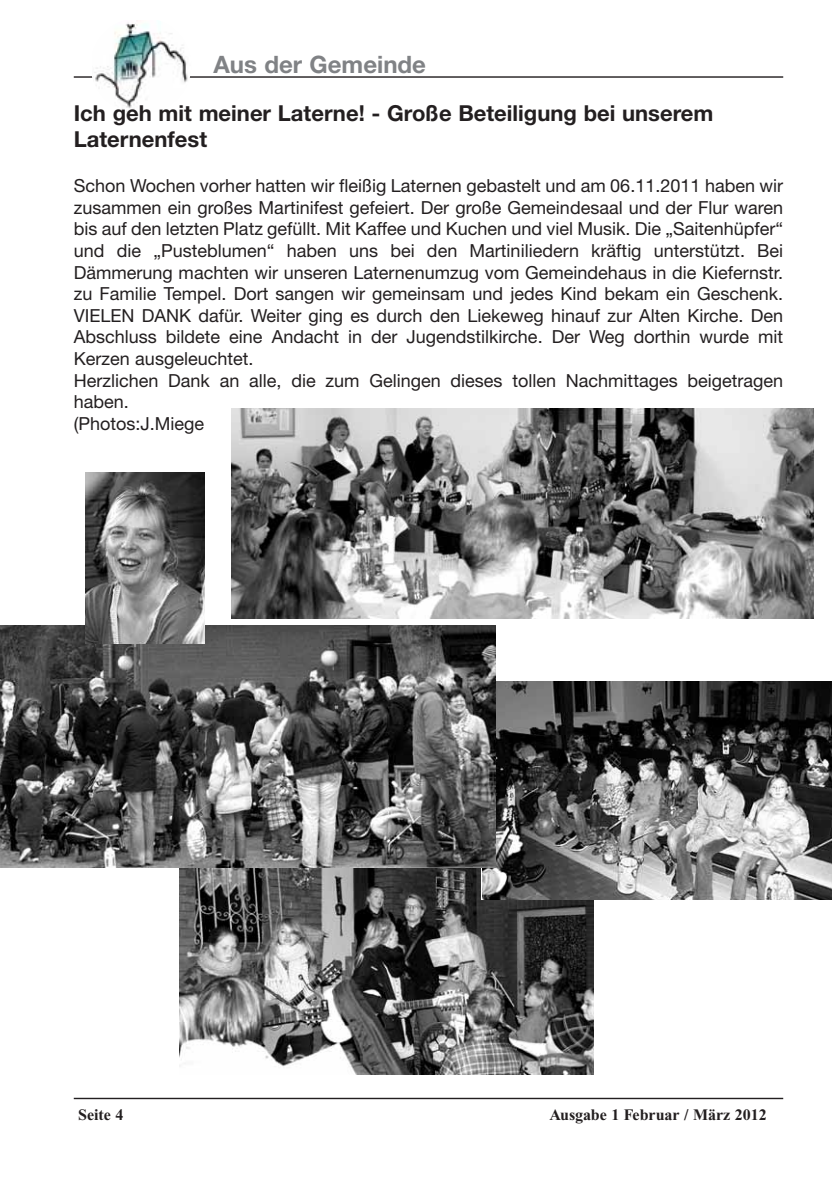
<style>
.page{position:relative;width:840px;height:1191px;background:#fff}
.page>*{position:absolute;margin:0;border:0;box-sizing:border-box;transform-origin:0 0}
.t1{font:700 24px "Helvetica Neue";color:#808285}
.t2{font:700 22px/26.4px "Helvetica Neue";color:#231f20}
.t3{font:18px/21.6px "Helvetica Neue";color:#231f20}
.t4{font:700 16px "Times New Roman";color:#231f20}
</style>
<div class="page">
<img style="left:179px;top:867px;width:414px;height:207px">
<img style="left:482px;top:681px;width:349px;height:218px">
<img style="left:0;top:625px;width:495px;height:242px">
<hr style="left:74px;top:1097px;width:708px;height:2px;background:#231f20">
<hr style="left:74px;top:76px;width:708px;height:2px;background:#231f20">
<img style="left:92px;top:23px;width:99px;height:89px">
<img style="left:231px;top:408px;width:581px;height:211px">
<img style="left:86px;top:473px;width:119px;height:170px">
<h1 class="t1" style="left:213px;top:56px;width:214px">Aus der Gemeinde</h1>
<p class="t2" style="left:74px;top:102px;width:641px">Ich geh mit meiner Laterne! - Große Beteiligung bei unserem<br>Laternenfest</p>
<p class="t3" style="left:74px;top:177px;width:710px">Schon Wochen vorher hatten wir fleißig Laternen gebastelt und am 06.11.2011 haben wir zusammen ein großes Martinifest gefeiert. Der große Gemeindesaal und der Flur waren bis auf den letzten Platz gefüllt. Mit Kaffee und Kuchen und viel Musik. Die „Saitenhüpfer“ und die „Pusteblumen“ haben uns bei den Martiniliedern kräftig unterstützt. Bei Dämmerung machten wir unseren Laternenumzug vom Gemeindehaus in die Kiefernstr. zu Familie Tempel. Dort sangen wir gemeinsam und jedes Kind bekam ein Geschenk.<br>VIELEN DANK dafür. Weiter ging es durch den Liekeweg hinauf zur Alten Kirche. Den Abschluss bildete eine Andacht in der Jugendstilkirche. Der Weg dorthin wurde mit Kerzen ausgeleuchtet.<br>Herzlichen Dank an alle, die zum Gelingen dieses tollen Nachmittages beigetragen haben.<br>(Photos:J.Miege</p>
<p class="t4" style="left:78px;top:1109px;width:47px">Seite 4</p>
<p class="t4" style="left:549px;top:1109px;width:219px">Ausgabe 1 Februar / März 2012</p>
</div>
